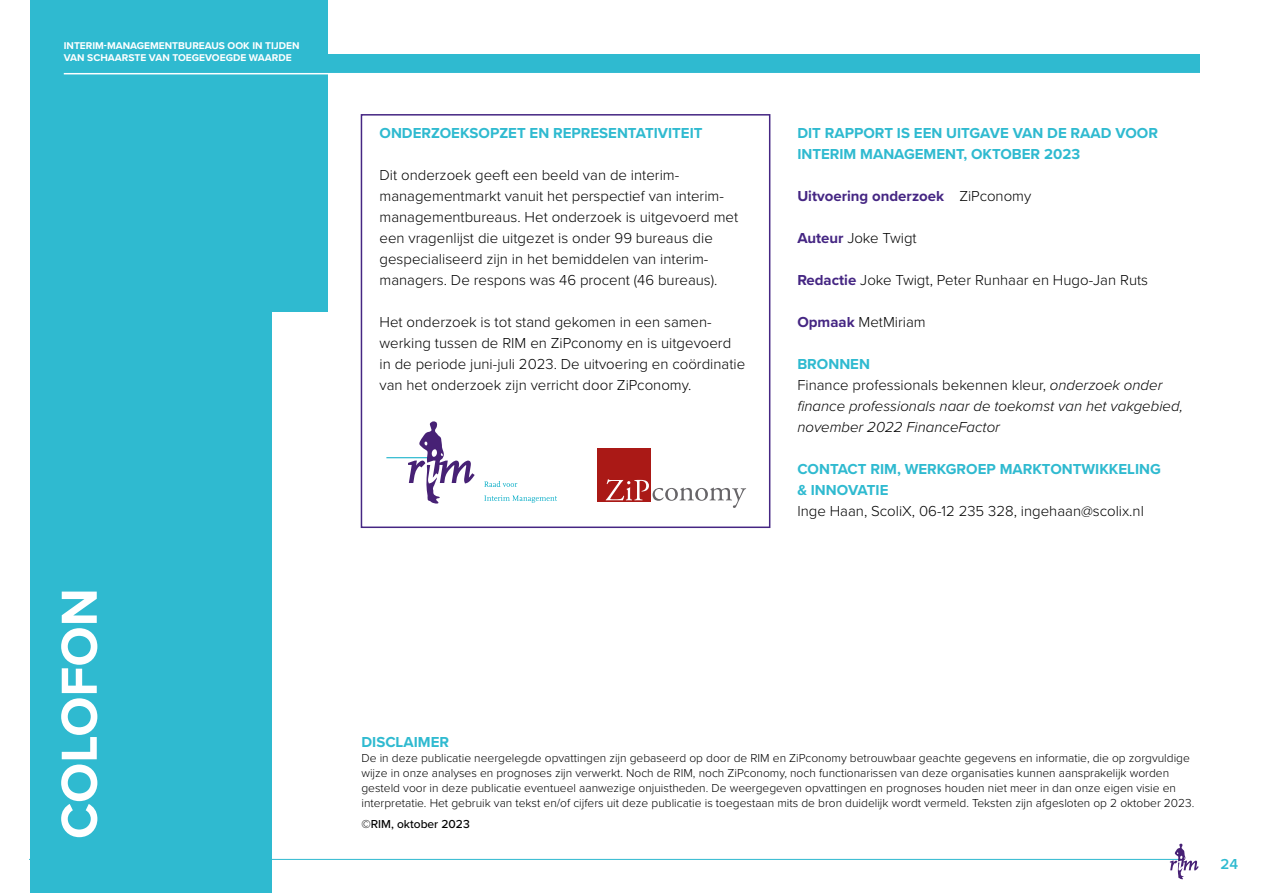
<style>
.page{position:relative;width:1263px;height:893px;background:#fff}
.page>*{position:absolute;margin:0;border:0;box-sizing:border-box;transform-origin:0 0}
.t1{font:700 52.5px "Proxima Nova";color:#fff}
.t2{font:300 15px/21px "Proxima Nova";color:#000}
.t3{font:700 15px/21px "Proxima Nova";color:#2fbad0}
.t4{font:italic 300 15px/21px "Proxima Nova";color:#000}
.t5{font:700 15px "Proxima Nova";color:#452683}
.t6{font:600 15px "Proxima Nova";color:#2fbad0}
.t7{font:300 12px/15px "Proxima Nova";color:#000}
.t8{font:500 12px "Proxima Nova";color:#000}
.t9{font:700 10.2px/12.3px "Proxima Nova";color:#fff}
.s1{font-weight:300;color:#000}
.s2{font-weight:700;color:#452683}
.s3{font-weight:700;font-style:normal;color:#2fbad0}
.s4{font-style:normal}
</style>
<div class="page">
<hr style="left:30px;top:859px;width:1150px;height:1px;background:#30b9d0">
<svg style="left:1170px;top:844px;width:29px;height:35px"></svg>
<div style="left:30px;top:0;width:241px;height:893px;background:#2fbad0"></div>
<div style="left:210px;top:0;width:118px;height:311px;background:#2fbad0"></div>
<div style="left:54px;top:54px;width:1145px;height:20px;background:#2fbad0"></div>
<hr style="left:64px;top:73px;width:1145px;height:1px;background:#fff">
<div style="left:361px;top:114px;width:409px;height:414px;border:2px solid #452683"></div>
<hr style="left:386px;top:457px;width:45px;height:1px;background:#00abc5">
<svg style="left:408px;top:421px;width:67px;height:83px"></svg>
<svg style="left:484px;top:481px;width:33px;height:6px"></svg>
<svg style="left:484px;top:495px;width:73px;height:8px"></svg>
<div style="left:598px;top:448px;width:53px;height:54px;background:#aa1916"></div>
<svg style="left:606px;top:479px;width:140px;height:29px"></svg>
<p class="t9" style="left:64px;top:39px;width:237px">INTERIM-MANAGEMENTBUREAUS OOK IN TIJDEN<br>VAN SCHAARSTE VAN TOEGEVOEGDE WAARDE</p>
<h1 class="t1" style="left:40px;top:839px;width:252px;rotate:-90deg">COLOFON</h1>
<p class="t3" style="left:379px;top:122px;width:324px">ONDERZOEKSOPZET EN REPRESENTATIVITEIT</p>
<p class="t2" style="left:379px;top:164px;width:360px">Dit onderzoek geeft een beeld van de interim&shy;managementmarkt vanuit het perspectief van interim&shy;managementbureaus. Het onderzoek is uitgevoerd met een vragenlijst die uitgezet is onder 99 bureaus die gespecialiseerd zijn in het bemiddelen van interim&shy;managers. De respons was 46 procent (46 bureaus).</p>
<p class="t2" style="left:379px;top:311px;width:367px">Het onderzoek is tot stand gekomen in een samen&shy;werking tussen de RIM en ZiPconomy en is uitgevoerd in de periode juni-juli 2023. De uitvoering en coördinatie van het onderzoek zijn verricht door ZiPconomy.</p>
<p class="t3" style="left:797px;top:122px;width:362px">DIT RAPPORT IS EEN UITGAVE VAN DE RAAD VOOR<br>INTERIM MANAGEMENT, OKTOBER 2023</p>
<p class="t5" style="left:797px;top:185px;width:235px">Uitvoering onderzoek <span class="s1">ZiPconomy</span></p>
<p class="t2" style="left:797px;top:227px;width:121px"><span class="s2">Auteur</span> Joke Twigt</p>
<p class="t2" style="left:797px;top:269px;width:352px"><span class="s2">Redactie</span> Joke Twigt, Peter Runhaar en Hugo-Jan Ruts</p>
<p class="t2" style="left:797px;top:311px;width:130px"><span class="s2">Opmaak</span> MetMiriam</p>
<p class="t4" style="left:797px;top:353px;width:387px"><span class="s3">BRONNEN<br></span><span class="s4">Finance professionals bekennen kleur,</span> onderzoek onder finance professionals naar de toekomst van het vakgebied, november 2022 FinanceFactor</p>
<p class="t3" style="left:797px;top:458px;width:365px">CONTACT RIM, WERKGROEP MARKTONTWIKKELING &amp; INNOVATIE</p>
<p class="t2" style="left:797px;top:500px;width:348px">Inge Haan, ScoliX, 06-12 235 328, ingehaan@scolix.nl</p>
<p class="t3" style="left:361px;top:731px;width:89px">DISCLAIMER</p>
<p class="t7" style="left:361px;top:750px;width:834px">De in deze publicatie neergelegde opvattingen zijn gebaseerd op door de RIM en ZiPconomy betrouwbaar geachte gegevens en informatie, die op zorgvuldige wijze in onze analyses en prognoses zijn verwerkt. Noch de RIM, noch ZiPconomy, noch functionarissen van deze organisaties kunnen aansprakelijk worden gesteld voor in deze publicatie eventueel aanwezige onjuistheden. De weergegeven opvattingen en prognoses houden niet meer in dan onze eigen visie en interpretatie. Het gebruik van tekst en/of cijfers uit deze publicatie is toegestaan mits de bron duidelijk wordt vermeld. Teksten zijn afgesloten op 2 oktober 2023.</p>
<p class="t8" style="left:361px;top:815px;width:110px">©RIM, oktober 2023</p>
<p class="t6" style="left:1220px;top:853px;width:19px">24</p>
</div>
